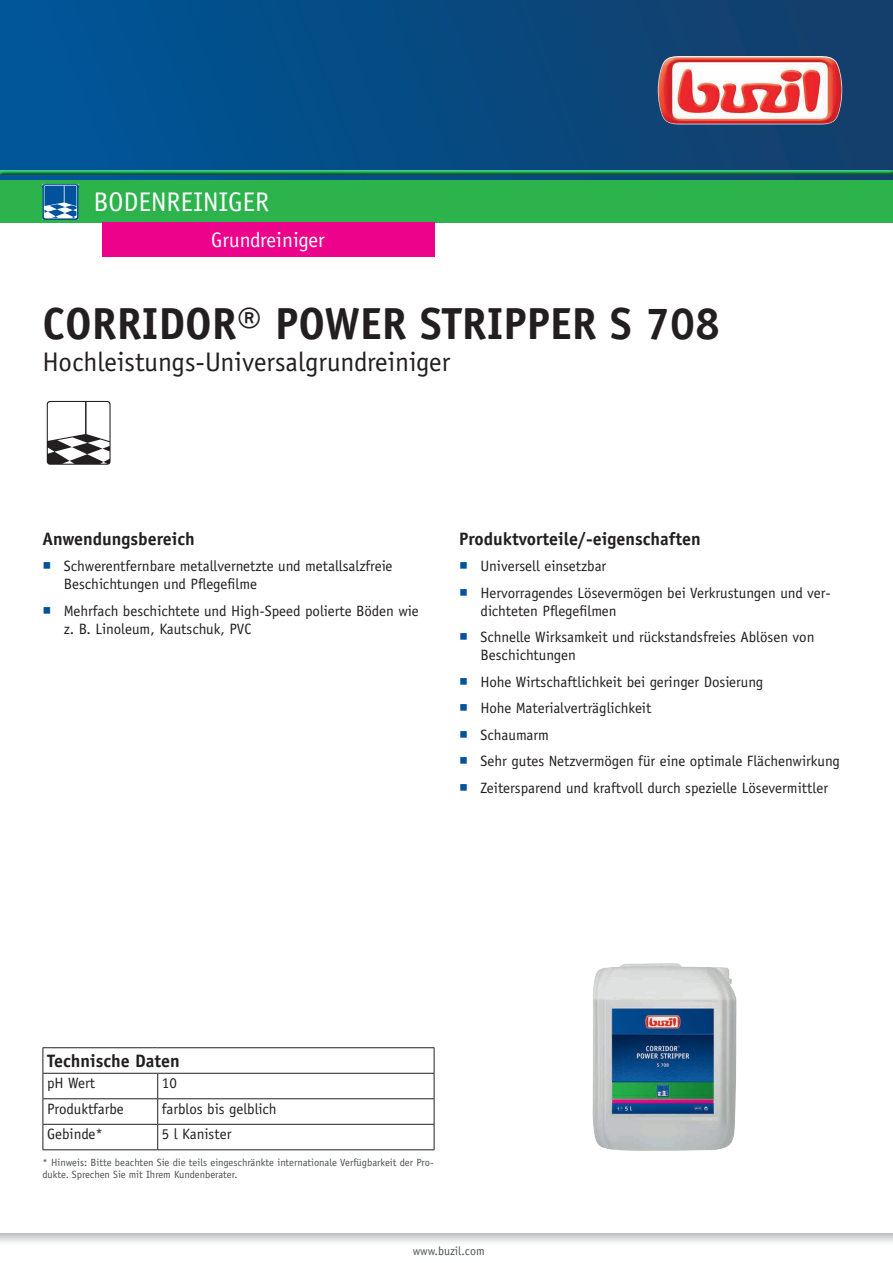
<style>
.page{position:relative;width:893px;height:1263px;background:#fff}
.page>*{position:absolute;margin:0;border:0;box-sizing:border-box;transform-origin:0 0}
.t1{font:700 45px "Officina Sans Std";color:#231f20}
.t2{font:27px "Officina Sans Std";color:#231f20}
.t3{font:27px "Officina Sans Std";color:#fff}
.t4{font:21px "Officina Sans Std";color:#fff}
.t5{font:700 18px "Officina Sans Std";color:#231f20}
.t6{font:15px/18px "Officina Sans Std";color:#231f20}
.t7{font:12px "Officina Sans Std";color:#4e5151}
.t8{font:10.5px/11.7px "Officina Sans Std";color:#4e5151}
.s1{font-family:"Arial Unicode MS";color:#01519b}
</style>
<div class="page">
<div style="left:0;top:0;width:893px;height:180px;background:linear-gradient(to right,#00569a,#143e69)"></div>
<img style="left:658px;top:56px;width:184px;height:68px">
<svg style="left:0;top:1233px;width:893px;height:10px"></svg>
<div style="left:0;top:169px;width:893px;height:6px;background:#015599;opacity:.75"></div>
<div style="left:0;top:180px;width:893px;height:43px;background:#2cb34b"></div>
<img style="left:43px;top:184px;width:35px;height:36px">
<svg style="left:44px;top:185px;width:35px;height:33px"></svg>
<div style="left:102px;top:223px;width:333px;height:34px;background:#ed028c"></div>
<svg style="left:47px;top:401px;width:64px;height:64px"></svg>
<hr style="left:43px;top:1098px;width:115px;height:1px;background:#231f20">
<hr style="left:158px;top:1098px;width:276px;height:1px;background:#231f20">
<hr style="left:43px;top:1124px;width:115px;height:1px;background:#231f20">
<hr style="left:43px;top:1149px;width:115px;height:1px;background:#231f20">
<hr style="left:158px;top:1124px;width:276px;height:1px;background:#231f20">
<svg style="left:157px;top:1074px;width:1px;height:75px"></svg>
<hr style="left:158px;top:1149px;width:276px;height:1px;background:#231f20">
<hr style="left:43px;top:1047px;width:115px;height:1px;background:#231f20">
<svg style="left:43px;top:1048px;width:1px;height:101px"></svg>
<hr style="left:158px;top:1047px;width:276px;height:1px;background:#231f20">
<svg style="left:434px;top:1048px;width:1px;height:101px"></svg>
<hr style="left:43px;top:1073px;width:115px;height:1px;background:#231f20">
<hr style="left:158px;top:1073px;width:276px;height:1px;background:#231f20">
<img style="left:592px;top:963px;width:145px;height:188px">
<h2 class="t3" style="left:94px;top:186px;width:177px">Bodenreiniger</h2>
<h3 class="t4" style="left:211px;top:227px;width:115px">Grundreiniger</h3>
<h1 class="t1" style="left:43px;top:295px;width:679px">CORRIDOR® POWER STRIPPER S 708</h1>
<h2 class="t2" style="left:43px;top:346px;width:409px">Hochleistungs-Universalgrundreiniger</h2>
<p class="t5" style="left:43px;top:527px;width:154px">Anwendungsbereich</p>
<p class="t6" style="left:64px;top:557px;width:330px;text-indent:-21px"><span class="s1">■</span> Schwerentfernbare metallvernetzte und metallsalzfreie<br>Beschichtungen und Pflegefilme</p>
<p class="t6" style="left:64px;top:601px;width:356px;text-indent:-21px"><span class="s1">■</span> Mehrfach beschichtete und High-Speed polierte Böden wie z. B. Linoleum, Kautschuk, PVC</p>
<p class="t5" style="left:459px;top:527px;width:243px">Produktvorteile/-eigenschaften</p>
<p class="t6" style="left:459px;top:557px;width:149px"><span class="s1">■</span> Universell einsetzbar</p>
<p class="t6" style="left:480px;top:583px;width:352px;text-indent:-21px"><span class="s1">■</span> Hervorragendes Lösevermögen bei Verkrustungen und ver&shy;dichteten Pflegefilmen</p>
<p class="t6" style="left:480px;top:628px;width:335px;text-indent:-21px"><span class="s1">■</span> Schnelle Wirksamkeit und rückstandsfreies Ablösen von<br>Beschichtungen</p>
<p class="t6" style="left:459px;top:672px;width:306px"><span class="s1">■</span> Hohe Wirtschaftlichkeit bei geringer Dosierung</p>
<p class="t6" style="left:459px;top:699px;width:194px"><span class="s1">■</span> Hohe Materialverträglichkeit</p>
<p class="t6" style="left:459px;top:726px;width:91px"><span class="s1">■</span> Schaumarm</p>
<p class="t6" style="left:459px;top:752px;width:382px"><span class="s1">■</span> Sehr gutes Netzvermögen für eine optimale Flächenwirkung</p>
<p class="t6" style="left:459px;top:779px;width:370px"><span class="s1">■</span> Zeitersparend und kraftvoll durch spezielle Lösevermittler</p>
<p class="t5" style="left:47px;top:1050px;width:134px">Technische Daten</p>
<p class="t6" style="left:47px;top:1074px;width:50px">pH Wert</p>
<p class="t6" style="left:162px;top:1074px;width:16px">10</p>
<p class="t6" style="left:47px;top:1100px;width:78px">Produktfarbe</p>
<p class="t6" style="left:162px;top:1100px;width:116px">farblos bis gelblich</p>
<p class="t6" style="left:47px;top:1125px;width:57px">Gebinde*</p>
<p class="t6" style="left:162px;top:1125px;width:71px">5 l Kanister</p>
<p class="t8" style="left:43px;top:1157px;width:393px">* Hinweis: Bitte beachten Sie die teils eingeschränkte internationale Verfügbarkeit der Pro&shy;dukte. Sprechen Sie mit Ihrem Kundenberater.</p>
<p class="t7" style="left:413px;top:1243px;width:74px">www.buzil.com</p>
</div>
